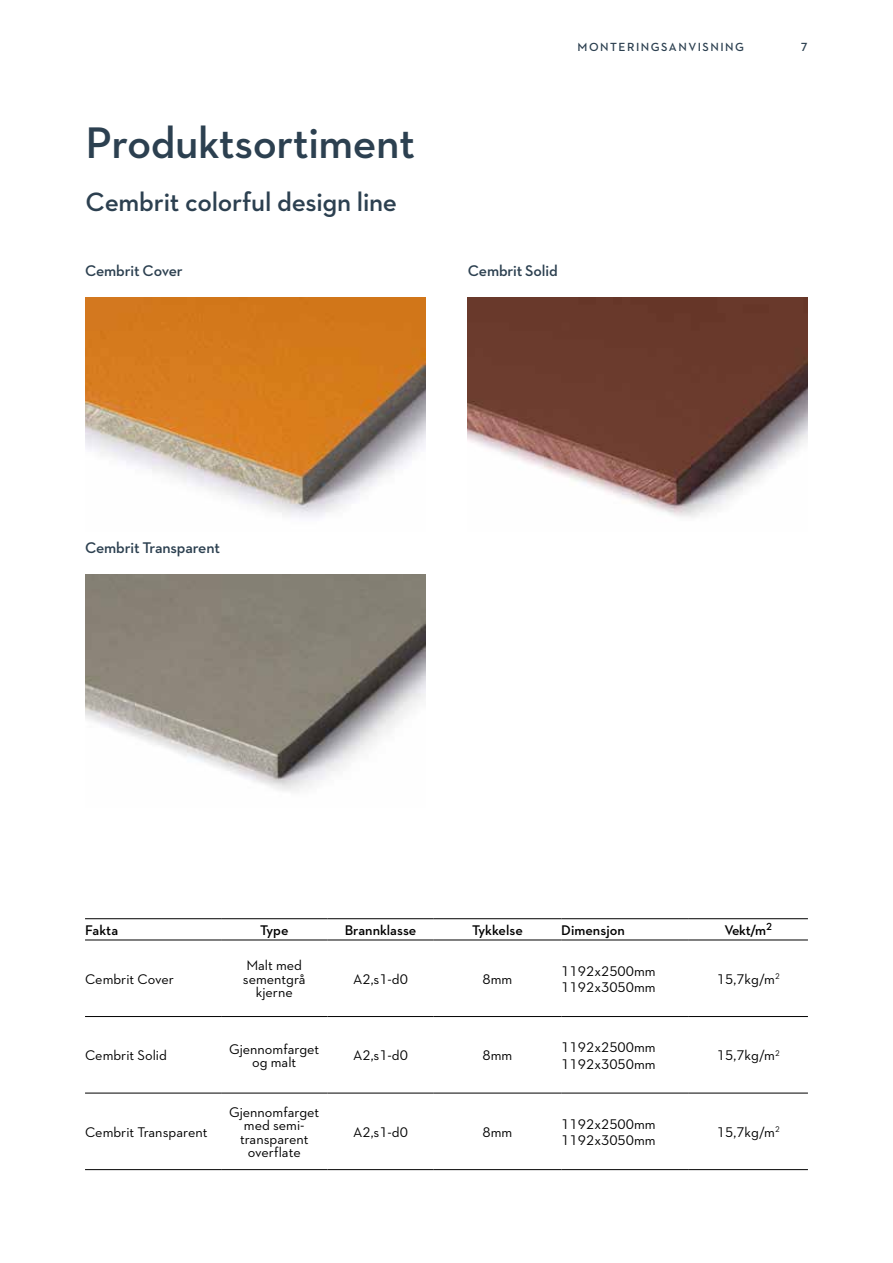
<style>
.page{position:relative;width:893px;height:1263px;background:#fff}
.page>*{position:absolute;margin:0;border:0;box-sizing:border-box;transform-origin:0 0}
.t1{font:600 45px "Neutraface 2 Text";letter-spacing:-.01em;color:#2c4050}
.t2{font:600 27px "Neutraface 2 Text";letter-spacing:-.01em;color:#2c4050}
.t3{font:600 15.75px "Neutraface 2 Text";letter-spacing:-.01em;color:#2c4050}
.t4{font:14.25px/13.5px "Neutraface 2 Text";color:#000;text-align:center}
.t5{font:600 14.25px "Neutraface 2 Text";color:#000}
.t6{font:600 12px "Neutraface 2 Text";letter-spacing:.125em;color:#2c4050}
</style>
<div class="page">
<hr style="left:85px;top:918px;width:136px;height:1px;background:#000">
<hr style="left:221px;top:918px;width:106px;height:1px;background:#000">
<hr style="left:327px;top:918px;width:107px;height:1px;background:#000">
<hr style="left:434px;top:918px;width:127px;height:1px;background:#000">
<hr style="left:561px;top:918px;width:128px;height:1px;background:#000">
<hr style="left:689px;top:918px;width:119px;height:1px;background:#000">
<hr style="left:85px;top:940px;width:136px;height:1px;background:#000">
<hr style="left:221px;top:940px;width:106px;height:1px;background:#000">
<hr style="left:327px;top:940px;width:107px;height:1px;background:#000">
<hr style="left:434px;top:940px;width:127px;height:1px;background:#000">
<hr style="left:561px;top:940px;width:128px;height:1px;background:#000">
<hr style="left:689px;top:940px;width:119px;height:1px;background:#000">
<hr style="left:85px;top:1016px;width:136px;height:1px;background:#000">
<hr style="left:221px;top:1016px;width:106px;height:1px;background:#000">
<hr style="left:327px;top:1016px;width:107px;height:1px;background:#000">
<hr style="left:434px;top:1016px;width:127px;height:1px;background:#000">
<hr style="left:561px;top:1016px;width:128px;height:1px;background:#000">
<hr style="left:689px;top:1016px;width:119px;height:1px;background:#000">
<hr style="left:85px;top:1093px;width:136px;height:1px;background:#000">
<hr style="left:221px;top:1093px;width:106px;height:1px;background:#000">
<hr style="left:327px;top:1093px;width:107px;height:1px;background:#000">
<hr style="left:434px;top:1093px;width:127px;height:1px;background:#000">
<hr style="left:561px;top:1093px;width:128px;height:1px;background:#000">
<hr style="left:689px;top:1093px;width:119px;height:1px;background:#000">
<hr style="left:85px;top:1169px;width:136px;height:1px;background:#000">
<hr style="left:221px;top:1169px;width:106px;height:1px;background:#000">
<hr style="left:327px;top:1169px;width:107px;height:1px;background:#000">
<hr style="left:434px;top:1169px;width:127px;height:1px;background:#000">
<hr style="left:561px;top:1169px;width:128px;height:1px;background:#000">
<hr style="left:689px;top:1169px;width:119px;height:1px;background:#000">
<img style="left:468px;top:298px;width:340px;height:220px">
<img style="left:85px;top:298px;width:340px;height:219px">
<img style="left:85px;top:574px;width:340px;height:217px">
<p class="t6" style="left:578px;top:39px;width:168px">MONTERINGSANVISNING</p>
<p class="t6" style="left:801px;top:39px;width:8px">7</p>
<h1 class="t1" style="left:86px;top:114px;width:331px">Produktsortiment</h1>
<h2 class="t2" style="left:86px;top:184px;width:313px">Cembrit colorful design line</h2>
<p class="t3" style="left:85px;top:261px;width:99px">Cembrit Cover</p>
<p class="t3" style="left:468px;top:261px;width:91px">Cembrit Solid</p>
<p class="t3" style="left:85px;top:537px;width:136px">Cembrit Transparent</p>
<p class="t5" style="left:85px;top:921px;width:35px">Fakta</p>
<p class="t5" style="left:260px;top:921px;width:30px">Type</p>
<p class="t5" style="left:345px;top:921px;width:73px">Brannklasse</p>
<p class="t5" style="left:472px;top:921px;width:52px">Tykkelse</p>
<p class="t5" style="left:561px;top:921px;width:65px">Dimensjon</p>
<p class="t5" style="left:725px;top:921px;width:49px">Vekt/m<sup>2</sup></p>
<p class="t4" style="left:85px;top:972px;width:90px">Cembrit Cover</p>
<p class="t4" style="left:243px;top:958px;width:64px">Malt med sementgrå kjerne</p>
<p class="t4" style="left:353px;top:972px;width:57px">A2,s1-d0</p>
<p class="t4" style="left:483px;top:972px;width:31px">8mm</p>
<p class="t4" style="left:561px;top:962px;width:96px;line-height:16.5px;text-align:left">1192x2500mm<br>1192x3050mm</p>
<p class="t4" style="left:717px;top:972px;width:64px">15,7kg/m<sup>2</sup></p>
<p class="t4" style="left:85px;top:1048px;width:83px">Cembrit Solid</p>
<p class="t4" style="left:229px;top:1042px;width:92px">Gjennomfarget og malt</p>
<p class="t4" style="left:353px;top:1048px;width:57px">A2,s1-d0</p>
<p class="t4" style="left:483px;top:1048px;width:31px">8mm</p>
<p class="t4" style="left:561px;top:1039px;width:96px;line-height:16.5px;text-align:left">1192x2500mm<br>1192x3050mm</p>
<p class="t4" style="left:717px;top:1048px;width:64px">15,7kg/m<sup>2</sup></p>
<p class="t4" style="left:85px;top:1125px;width:124px">Cembrit Transparent</p>
<p class="t4" style="left:229px;top:1105px;width:92px">Gjennomfarget med semi&shy;transparent overflate</p>
<p class="t4" style="left:353px;top:1125px;width:57px">A2,s1-d0</p>
<p class="t4" style="left:483px;top:1125px;width:31px">8mm</p>
<p class="t4" style="left:561px;top:1115px;width:96px;line-height:16.5px;text-align:left">1192x2500mm<br>1192x3050mm</p>
<p class="t4" style="left:717px;top:1125px;width:64px">15,7kg/m<sup>2</sup></p>
</div>
